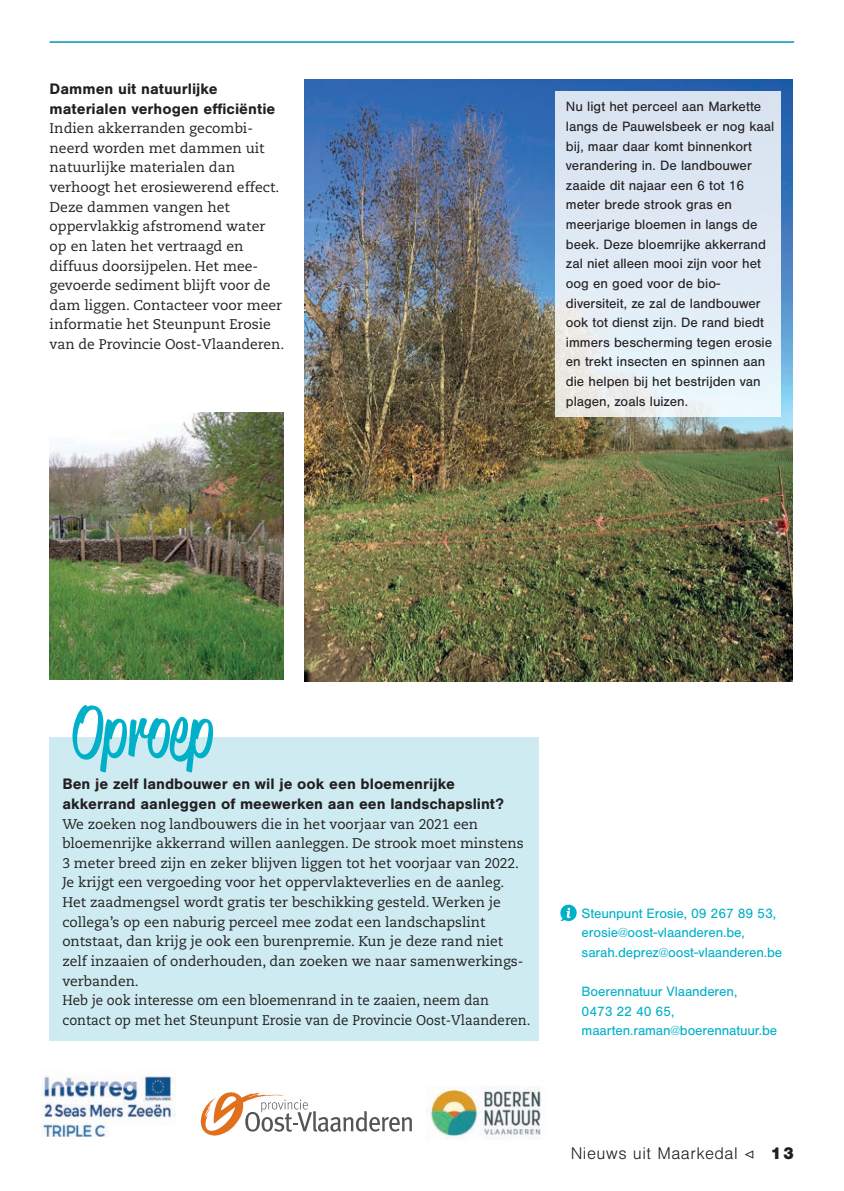
<style>
.page{position:relative;width:844px;height:1191px;background:#fff}
.page>*{position:absolute;margin:0;border:0;box-sizing:border-box;transform-origin:0 0}
.t1{font:72.1px "Reklame Script";color:#00b0c8}
.t2{font:300 17.5px "Nimbus San";letter-spacing:.03em;color:#231f20}
.t3{font:700 15.75px/19.6px "Nimbus San";color:#231f20}
.t4{font:14px/19.6px "Caecilia LT Std";color:#231f20}
.t5{font:14px/19.6px "Nimbus San";color:#231f20}
.t6{font:14px/19.6px "Nimbus San";letter-spacing:-.01em;color:#00b0c8}
.s1{font-family:"Minion Pro";font-weight:500}
.s2{font-weight:900}
</style>
<div class="page">
<hr style="left:50px;top:41px;width:744px;height:2px;background:#22a6be">
<div style="left:50px;top:737px;width:489px;height:303px;background:#cdebf1"></div>
<svg style="left:560px;top:904px;width:17px;height:17px"></svg>
<svg style="left:201px;top:1092px;width:210px;height:43px"></svg>
<img style="left:41px;top:1074px;width:134px;height:62px">
<img style="left:426px;top:1086px;width:115px;height:53px">
<img style="left:304px;top:79px;width:488px;height:602px">
<svg style="left:555px;top:91px;width:225px;height:326px;background:#e0eaf3"></svg>
<img style="left:50px;top:412px;width:234px;height:267px">
<p class="t3" style="left:50px;top:79px;width:227px">Dammen uit natuurlijke materialen verhogen efficiëntie</p>
<p class="t4" style="left:50px;top:119px;width:236px">Indien akkerranden gecombi&shy;neerd worden met dammen uit natuurlijke materialen dan verhoogt het erosiewerend effect.<br>Deze dammen vangen het oppervlakkig afstromend water op en laten het vertraagd en diffuus doorsijpelen. Het mee&shy;gevoerde sediment blijft voor de dam liggen. Contacteer voor meer informatie het Steunpunt Erosie van de Provincie Oost-Vlaanderen.</p>
<p class="t5" style="left:565px;top:97px;width:210px">Nu ligt het perceel aan Markette langs de Pauwelsbeek er nog kaal bij, maar daar komt binnenkort verandering in. De landbouwer zaaide dit najaar een 6 tot 16 meter brede strook gras en meerjarige bloemen in langs de beek. Deze bloemrijke akkerrand zal niet alleen mooi zijn voor het oog en goed voor de bio&shy;diversiteit, ze zal de landbouwer ook tot dienst zijn. De rand biedt immers bescherming tegen erosie en trekt insecten en spinnen aan die helpen bij het bestrijden van plagen, zoals luizen.</p>
<h1 class="t1" style="left:72px;top:682px;width:143px">Oproep</h1>
<p class="t3" style="left:62px;top:774px;width:443px">Ben je zelf landbouwer en wil je ook een bloemenrijke akkerrand aanleggen of meewerken aan een landschapslint?</p>
<p class="t4" style="left:62px;top:814px;width:469px">We zoeken nog landbouwers die in het voorjaar van 2021 een bloemenrijke akkerrand willen aanleggen. De strook moet minstens 3 meter breed zijn en zeker blijven liggen tot het voorjaar van 2022.<br>Je krijgt een vergoeding voor het oppervlakteverlies en de aanleg.<br>Het zaadmengsel wordt gratis ter beschikking gesteld. Werken je collega’s op een naburig perceel mee zodat een landschapslint ontstaat, dan krijg je ook een burenpremie. Kun je deze rand niet zelf inzaaien of onderhouden, dan zoeken we naar samenwerkings&shy;verbanden.<br>Heb je ook interesse om een bloemenrand in te zaaien, neem dan contact op met het Steunpunt Erosie van de Provincie Oost-Vlaanderen.</p>
<p class="t6" style="left:581px;top:903px;width:202px">Steunpunt Erosie, 09 267 89 53, erosie@oost-vlaanderen.be, sarah.deprez@oost-vlaanderen.be</p>
<p class="t6" style="left:581px;top:981px;width:197px">Boerennatuur Vlaanderen,<br>0473 22 40 65, maarten.raman@boerennatuur.be</p>
<p class="t2" style="left:570px;top:1144px;width:225px">Nieuws uit Maarkedal <span class="s1">◁</span> <span class="s2">13</span></p>
</div>
